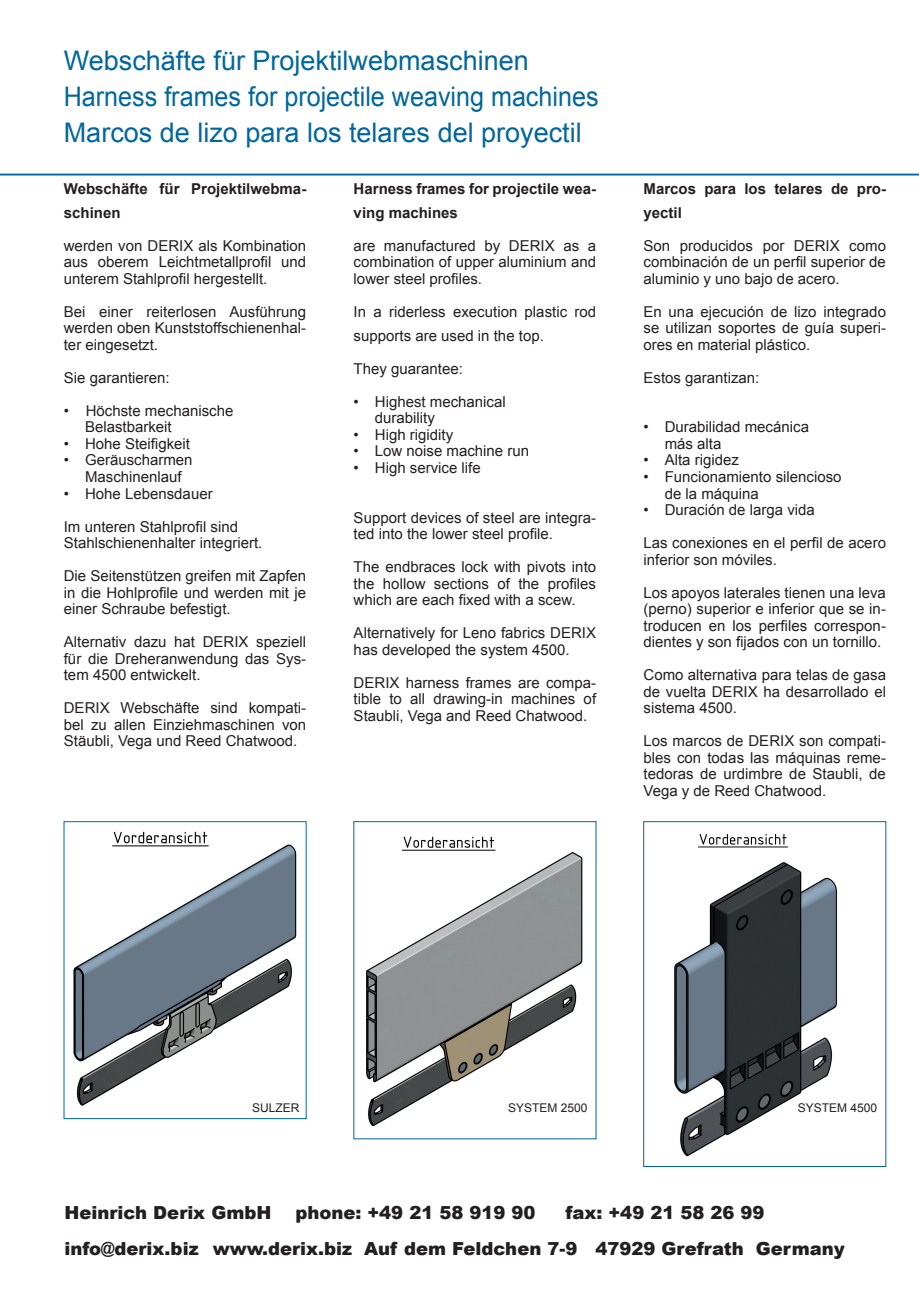
<style>
.page{position:relative;width:919px;height:1289px;background:#fff}
.page>*{position:absolute;margin:0;border:0;box-sizing:border-box;transform-origin:0 0}
.t1{font:27px/36px "Arial";color:#00679d}
.t2{font:900 18px/36px "Arial";color:#231f20}
.t3{font:15px/16.5px "Arial";color:#231f20;text-align:justify}
.t4{font:700 15px/24px "Arial";color:#231f20}
.t5{font:12px "Arial";color:#231f20}
</style>
<div class="page">
<hr style="left:0;top:174px;width:918px;height:1px;background:#00679d">
<img style="left:73px;top:831px;width:224px;height:275px">
<img style="left:366px;top:836px;width:217px;height:291px">
<img style="left:674px;top:834px;width:164px;height:323px">
<div style="left:643px;top:821px;width:242px;height:345px;border:1px solid #00679d"></div>
<h1 class="t1" style="left:64px;top:42px;width:536px">Webschäfte für Projektilwebmaschinen<br>Harness frames for projectile weaving machines<br>Marcos de lizo para los telares del proyectil</h1>
<p class="t4" style="left:353px;top:177px;width:244px">Harness frames for projectile wea&shy;ving machines</p>
<p class="t3" style="left:353px;top:237px;width:244px">are manufactured by DERIX as a combination of upper aluminium and lower steel profiles.</p>
<p class="t3" style="left:353px;top:300px;width:244px;line-height:24px">In a riderless execution plastic rod supports are used in the top.</p>
<p class="t3" style="left:353px;top:360px;width:111px">They guarantee:</p>
<p class="t3" style="left:375px;top:393px;width:132px;text-indent:-21px">• Highest mechanical durability</p>
<p class="t3" style="left:353px;top:426px;width:101px">• High rigidity</p>
<p class="t3" style="left:353px;top:443px;width:177px">• Low noise machine run</p>
<p class="t3" style="left:353px;top:459px;width:129px">• High service life</p>
<p class="t3" style="left:353px;top:509px;width:244px">Support devices of steel are integra&shy;ted into the lower steel profile.</p>
<p class="t3" style="left:353px;top:558px;width:244px">The endbraces lock with pivots into the hollow sections of the profiles which are each fixed with a scew.</p>
<p class="t3" style="left:353px;top:624px;width:244px">Alternatively for Leno fabrics DERIX has developed the system 4500.</p>
<p class="t3" style="left:353px;top:674px;width:244px">DERIX harness frames are compa&shy;tible to all drawing-in machines of Staubli, Vega and Reed Chatwood.</p>
<p class="t4" style="left:64px;top:177px;width:244px">Webschäfte für Projektilwebma&shy;schinen</p>
<p class="t3" style="left:64px;top:237px;width:244px">werden von DERIX als Kombination aus oberem Leichtmetallprofil und unterem Stahlprofil hergestellt.</p>
<p class="t3" style="left:64px;top:303px;width:244px">Bei einer reiterlosen Ausführung werden oben Kunststoffschienenhal&shy;ter eingesetzt.</p>
<p class="t3" style="left:64px;top:369px;width:107px">Sie garantieren:</p>
<p class="t3" style="left:85px;top:402px;width:150px;text-indent:-21px">• Höchste mechanische<br>Belastbarkeit</p>
<p class="t3" style="left:64px;top:435px;width:128px">• Hohe Steifigkeit</p>
<p class="t3" style="left:85px;top:452px;width:109px;text-indent:-21px">• Geräuscharmen<br>Maschinenlauf</p>
<p class="t3" style="left:64px;top:485px;width:150px">• Hohe Lebensdauer</p>
<p class="t3" style="left:64px;top:518px;width:200px">Im unteren Stahlprofil sind<br>Stahlschienenhalter integriert.</p>
<p class="t3" style="left:64px;top:567px;width:244px">Die Seitenstützen greifen mit Zapfen in die Hohlprofile und werden mit je einer Schraube befestigt.</p>
<p class="t3" style="left:64px;top:633px;width:244px">Alternativ dazu hat DERIX speziell für die Dreheranwendung das Sys&shy;tem 4500 entwickelt.</p>
<p class="t3" style="left:64px;top:699px;width:244px">DERIX Webschäfte sind kompati&shy;bel zu allen Einziehmaschinen von Stäubli, Vega und Reed Chatwood.</p>
<p class="t4" style="left:643px;top:177px;width:244px">Marcos para los telares de pro&shy;yectil</p>
<p class="t3" style="left:643px;top:237px;width:244px">Son producidos por DERIX como combinación de un perfil superior de aluminio y uno bajo de acero.</p>
<p class="t3" style="left:643px;top:303px;width:244px">En una ejecución de lizo integrado se utilizan soportes de guía superi&shy;ores en material plástico.</p>
<p class="t3" style="left:643px;top:369px;width:117px">Estos garantizan:</p>
<p class="t3" style="left:664px;top:419px;width:146px;text-indent:-21px">• Durabilidad mecánica más alta</p>
<p class="t3" style="left:643px;top:452px;width:97px">• Alta rigidez</p>
<p class="t3" style="left:664px;top:468px;width:178px;text-indent:-21px">• Funcionamiento silencioso de la máquina</p>
<p class="t3" style="left:643px;top:501px;width:173px">• Duración de larga vida</p>
<p class="t3" style="left:643px;top:534px;width:244px">Las conexiones en el perfil de acero inferior son móviles.</p>
<p class="t3" style="left:643px;top:584px;width:244px">Los apoyos laterales tienen una leva (perno) superior e inferior que se in&shy;troducen en los perfiles correspon&shy;dientes y son fijados con un tornillo.</p>
<p class="t3" style="left:643px;top:666px;width:244px">Como alternativa para telas de gasa de vuelta DERIX ha desarrollado el sistema 4500.</p>
<p class="t3" style="left:643px;top:732px;width:244px">Los marcos de DERIX son compati&shy;bles con todas las máquinas reme&shy;tedoras de urdimbre de Staubli, de Vega y de Reed Chatwood.</p>
<p class="t5" style="left:252px;top:1099px;width:49px">SULZER</p>
<p class="t5" style="left:508px;top:1099px;width:81px">SYSTEM 2500</p>
<p class="t5" style="left:797px;top:1099px;width:81px">SYSTEM 4500</p>
<p class="t2" style="left:65px;top:1194px;width:781px;text-indent:501px">fax: +49 21 58 26 99 info@derix.biz www.derix.biz Auf dem Feldchen 7-9 47929 Grefrath Germany</p>
<p class="t2" style="left:65px;top:1194px;width:208px">Heinrich Derix GmbH</p>
<p class="t2" style="left:295px;top:1194px;width:241px">phone: +49 21 58 919 90</p>
</div>
